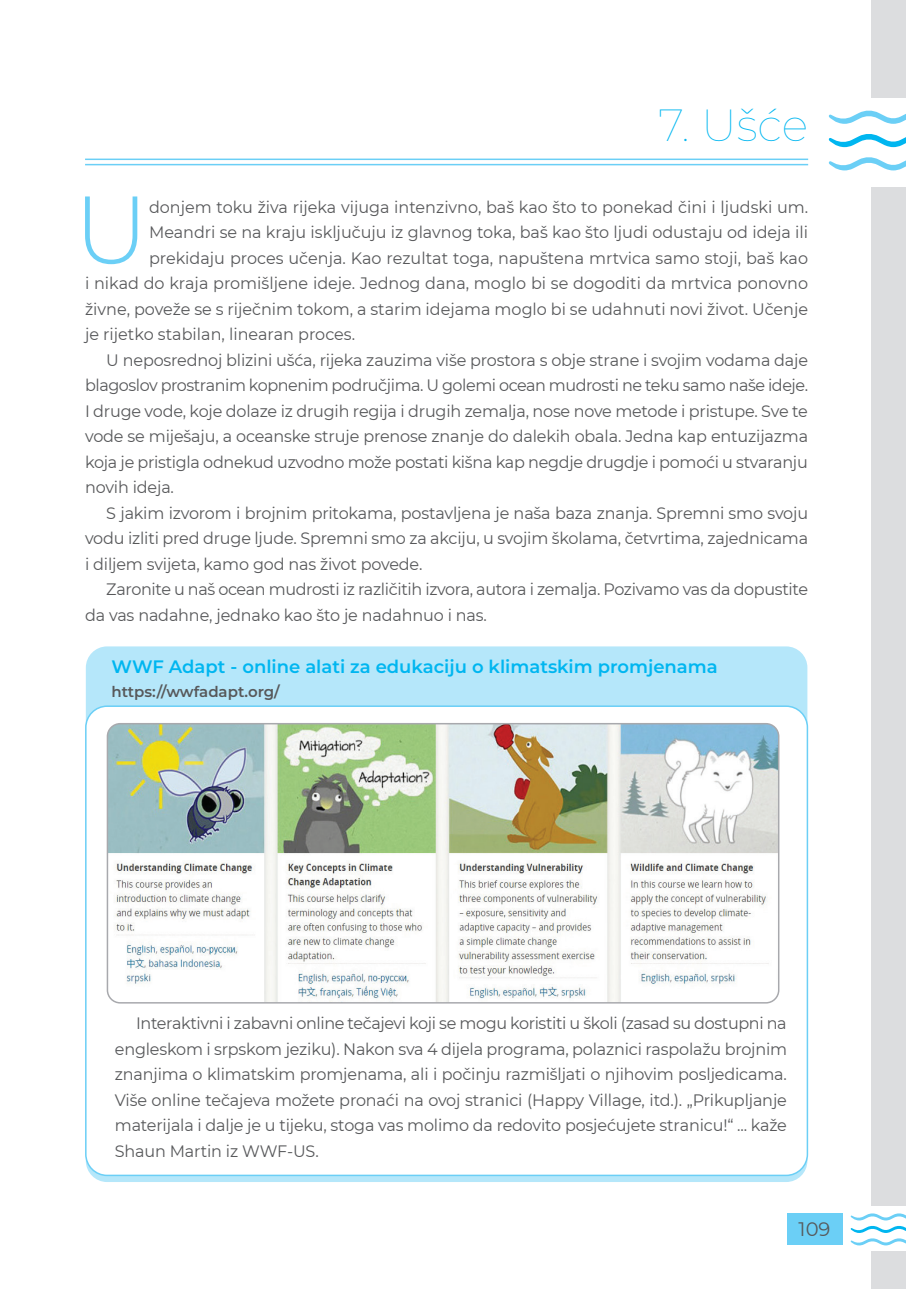
<style>
.page{position:relative;width:906px;height:1289px;background:#fff}
.page>*{position:absolute;margin:0;border:0;box-sizing:border-box;transform-origin:0 0}
.t1{font:300 96px "Montserrat";color:#6bcff6}
.t2{font:100 45px "Montserrat";color:#00b6f0}
.t3{font:19.5px "Montserrat";color:#57585a}
.t4{font:600 18px "Montserrat";color:#00b6f0}
.t5{font:16.5px/25.5px "Montserrat";letter-spacing:-.01em;color:#57585a;text-align:justify}
.t6{font:16.5px "Montserrat";letter-spacing:-.03em;color:#57585a}
.t7{font:600 15px "Montserrat";color:#57585a}
</style>
<div class="page">
<div style="left:787px;top:1213px;width:55px;height:32px;background:#6bcff6"></div>
<svg style="left:828px;top:157px;width:78px;height:13px"></svg>
<svg style="left:828px;top:134px;width:78px;height:13px"></svg>
<svg style="left:828px;top:110px;width:78px;height:14px"></svg>
<svg style="left:850px;top:1213px;width:56px;height:32px"></svg>
<div style="left:872px;top:188px;width:34px;height:1017px;background:#dcdddf"></div>
<div style="left:872px;top:1251px;width:34px;height:37px;background:#dcdddf"></div>
<div style="left:872px;top:0;width:34px;height:98px;background:#dcdddf"></div>
<hr style="left:85px;top:164px;width:723px;height:1px;background:#6bcff6">
<hr style="left:85px;top:158px;width:723px;height:2px;background:#6bcff6">
<div style="left:86px;top:646px;width:721px;height:535px;background:#b5e7fa;border-radius:21px"></div>
<div style="left:86px;top:706px;width:721px;height:469px;background:#fff;border-radius:21px"></div>
<div style="left:85px;top:705px;width:723px;height:471px;border:2px solid #6bcff6;border-radius:21px"></div>
<img style="left:107px;top:723px;width:671px;height:279px">
<div style="left:107px;top:723px;width:672px;height:280px;border:2px solid #a8a9ad;border-radius:13px"></div>
<h2 class="t2" style="left:658px;top:95px;width:151px">7. Ušće</h2>
<h1 class="t1" style="left:74px;top:164px;width:75px">U</h1>
<p class="t5" style="left:149px;top:193px;width:660px">donjem toku živa rijeka vijuga intenzivno, baš kao što to ponekad čini i ljudski um.</p>
<p class="t5" style="left:149px;top:219px;width:660px">Meandri se na kraju isključuju iz glavnog toka, baš kao što ljudi odustaju od ideja ili</p>
<p class="t5" style="left:149px;top:244px;width:660px">prekidaju proces učenja. Kao rezultat toga, napuštena mrtvica samo stoji, baš kao</p>
<p class="t5" style="left:85px;top:270px;width:724px">i nikad do kraja promišljene ideje. Jednog dana, moglo bi se dogoditi da mrtvica ponovno</p>
<p class="t5" style="left:85px;top:295px;width:724px">živne, poveže se s riječnim tokom, a starim idejama moglo bi se udahnuti novi život. Učenje</p>
<p class="t5" style="left:85px;top:321px;width:271px">je rijetko stabilan, linearan proces.</p>
<p class="t5" style="left:106px;top:346px;width:703px">U neposrednoj blizini ušća, rijeka zauzima više prostora s obje strane i svojim vodama daje</p>
<p class="t6" style="left:85px;top:374px;width:724px">blagoslov prostranim kopnenim područjima. U golemi ocean mudrosti ne teku samo naše ideje.</p>
<p class="t5" style="left:85px;top:397px;width:724px">I druge vode, koje dolaze iz drugih regija i drugih zemalja, nose nove metode i pristupe. Sve te</p>
<p class="t5" style="left:85px;top:423px;width:724px">vode se miješaju, a oceanske struje prenose znanje do dalekih obala. Jedna kap entuzijazma</p>
<p class="t5" style="left:85px;top:448px;width:724px">koja je pristigla odnekud uzvodno može postati kišna kap negdje drugdje i pomoći u stvaranju</p>
<p class="t5" style="left:85px;top:474px;width:90px">novih ideja.</p>
<p class="t5" style="left:106px;top:499px;width:703px">S jakim izvorom i brojnim pritokama, postavljena je naša baza znanja. Spremni smo svoju</p>
<p class="t5" style="left:85px;top:525px;width:724px">vodu izliti pred druge ljude. Spremni smo za akciju, u svojim školama, četvrtima, zajednicama</p>
<p class="t5" style="left:85px;top:550px;width:339px">i diljem svijeta, kamo god nas život povede.</p>
<p class="t5" style="left:106px;top:576px;width:703px">Zaronite u naš ocean mudrosti iz različitih izvora, autora i zemalja. Pozivamo vas da dopustite</p>
<p class="t5" style="left:85px;top:601px;width:403px">da vas nadahne, jednako kao što je nadahnuo i nas.</p>
<p class="t4" style="left:111px;top:653px;width:608px">WWF Adapt - online alati za edukaciju o klimatskim promjenama</p>
<p class="t7" style="left:111px;top:681px;width:170px">https://wwfadapt.org/</p>
<p class="t5" style="left:115px;top:1009px;width:674px;text-indent:21px">Interaktivni i zabavni online tečajevi koji se mogu koristiti u školi (zasad su dostupni na engleskom i srpskom jeziku). Nakon sva 4 dijela programa, polaznici raspolažu brojnim znanjima o klimatskim promjenama, ali i počinju razmišljati o njihovim posljedicama.<br>Više online tečajeva možete pronaći na ovoj stranici (Happy Village, itd.). „Prikupljanje materijala i dalje je u tijeku, stoga vas molimo da redovito posjećujete stranicu!“ ... kaže Shaun Martin iz WWF-US.</p>
<p class="t3" style="left:798px;top:1215px;width:33px">109</p>
</div>
